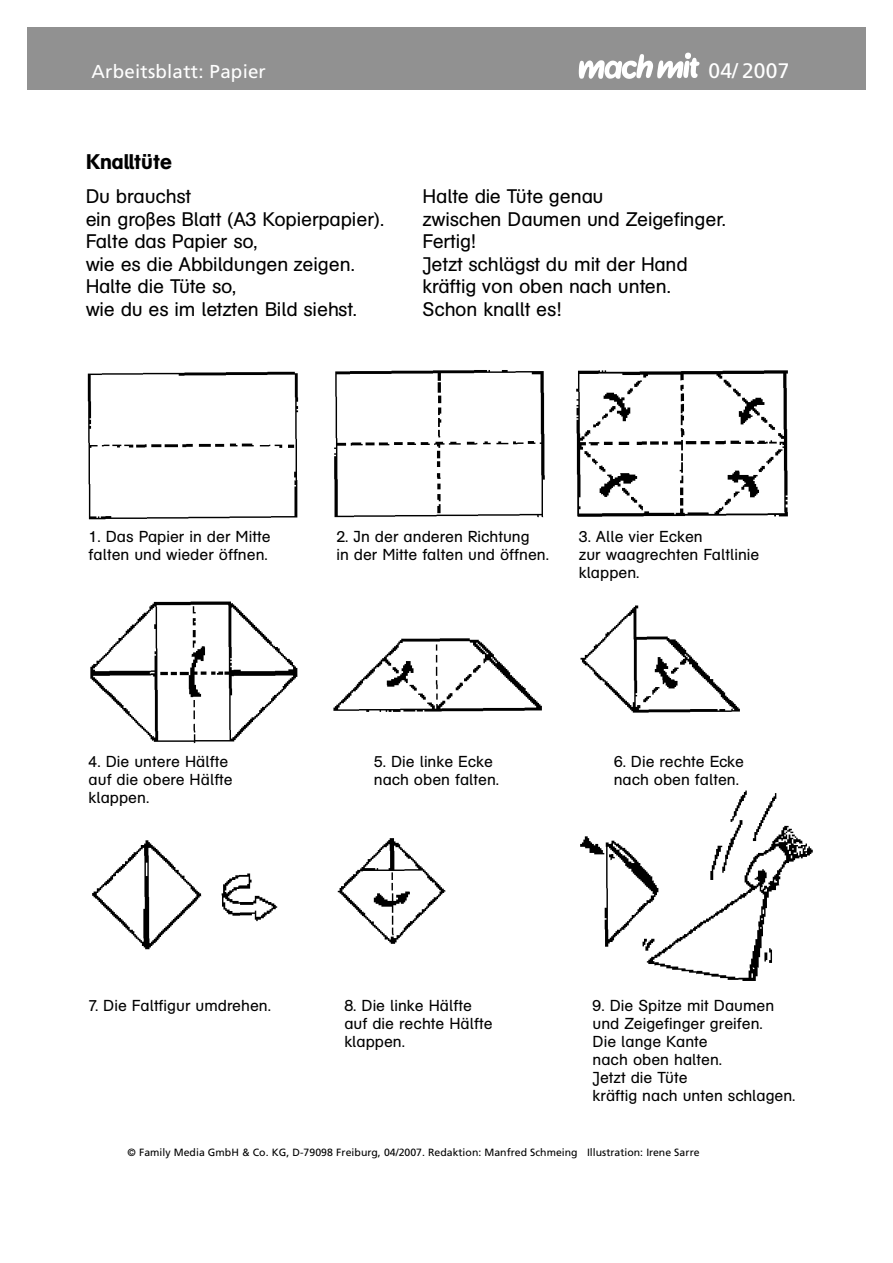
<style>
.page{position:relative;width:893px;height:1263px;background:#fff}
.page>*{position:absolute;margin:0;border:0;box-sizing:border-box;transform-origin:0 0}
.t1{font:500 21px "AG Schoolbook";color:#000}
.t2{font:21px "Frutiger";color:#fff}
.t3{font:19.5px/22.5px "AG Schoolbook";letter-spacing:-.01em;color:#000}
.t4{font:18.75px "Frutiger";letter-spacing:.015em;color:#fff}
.t5{font:15.75px/18px "AG Schoolbook";color:#000}
.t6{font:10.5px "Frutiger";color:#000}
</style>
<div class="page">
<div style="left:27px;top:27px;width:838px;height:63px;background:#919191"></div>
<img style="left:578px;top:52px;width:121px;height:27px">
<img style="left:87px;top:370px;width:726px;height:611px">
<p class="t4" style="left:91px;top:64px;width:176px">Arbeitsblatt: Papier</p>
<h1 class="t2" style="left:708px;top:63px;width:82px">0 4/2 0 0 7</h1>
<h1 class="t1" style="left:86px;top:154px;width:87px">Knalltüte</h1>
<p class="t3" style="left:86px;top:187px;width:300px">Du bra u chst<br>ein großes Blatt (A3 Kopierpapier).<br>Falte das Papier so,<br>wie es die Abbildungen zeigen.<br>Halte die Tüte so,<br>wie du es im letzten Bild siehst.</p>
<p class="t3" style="left:422px;top:187px;width:305px">Halte die Tüte genau<br>z w is chen Daumen und Zeigefinger.<br>F e rtig !<br>Jetzt schlägst du mit der Hand<br>k räftig von oben nach unten.<br>S chon knallt es!</p>
<p class="t5" style="left:89px;top:529px;width:183px">1. Das Papier in der Mitte falten und wieder öffnen.</p>
<p class="t5" style="left:336px;top:529px;width:214px">2. In der anderen Richtung<br>in der Mitte falten und öffnen.</p>
<p class="t5" style="left:579px;top:529px;width:182px">3. Alle vier Ecken<br>zur waagrechten Faltlinie klappen.</p>
<p class="t5" style="left:89px;top:754px;width:146px">4. Die untere Hälfte auf die obere Hälfte klappen.</p>
<p class="t5" style="left:374px;top:754px;width:127px">5. Die linke Ecke nach oben falten.</p>
<p class="t5" style="left:613px;top:754px;width:132px">6. Die rechte Ecke nach oben falten.</p>
<p class="t5" style="left:89px;top:997px;width:184px">7. Die Faltfigur umdrehen.</p>
<p class="t5" style="left:344px;top:997px;width:150px">8. Die linke Hälfte auf die rechte Hälfte klappen.</p>
<p class="t5" style="left:592px;top:997px;width:204px">9. Die Spitze mit Daumen und Zeigefinger greifen.<br>Die lange Kante<br>nach oben halten.<br>Jetzt die Tüte<br>kräftig nach unten schlagen.</p>
<p class="t6" style="left:127px;top:1148px;width:573px">© Family Media GmbH &amp; Co. KG, D-79098 Freiburg, 04/2007. Redaktion: Manfred Schmeing Illustration: Irene Sarre</p>
</div>
